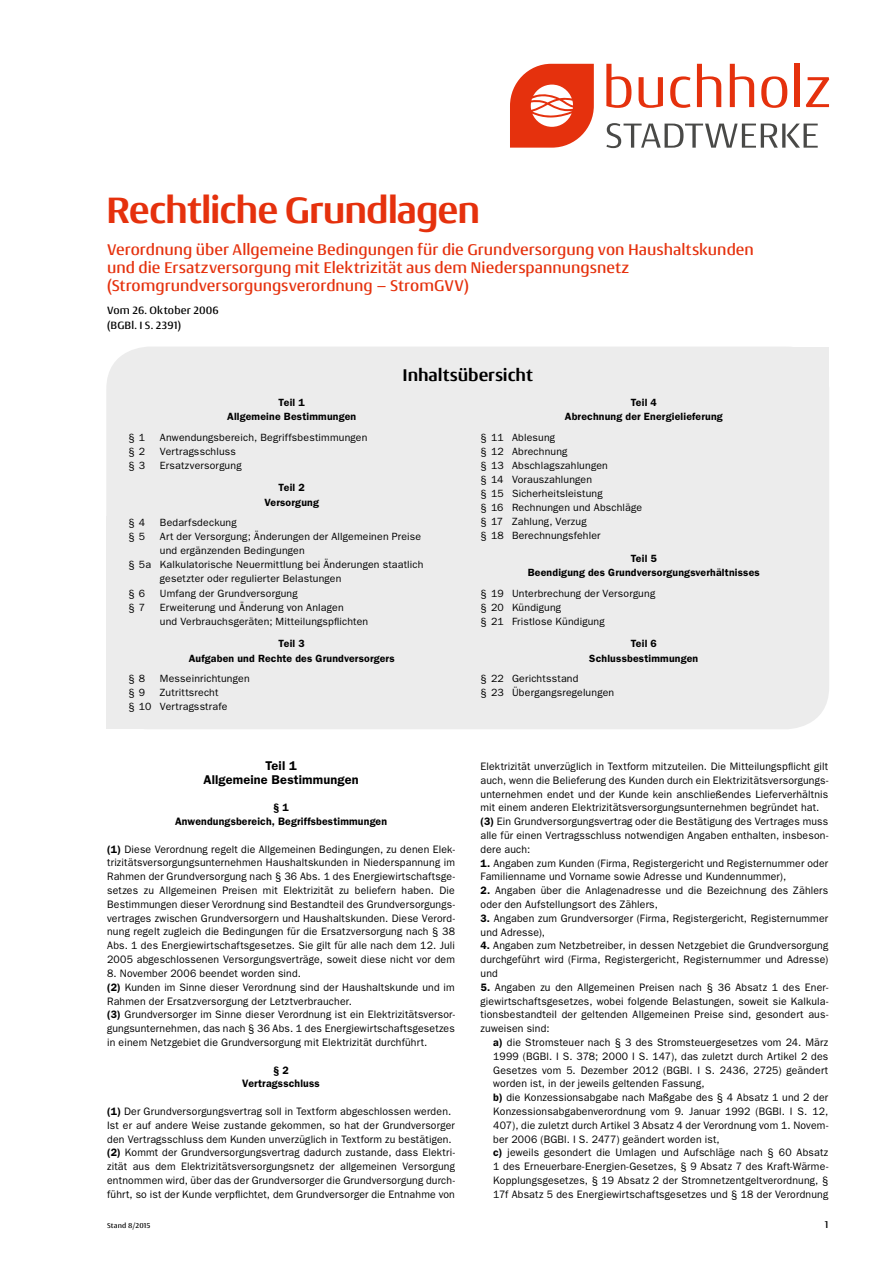
<style>
.page{position:relative;width:893px;height:1263px;background:#fff}
.page>*{position:absolute;margin:0;border:0;box-sizing:border-box;transform-origin:0 0}
.t1{font:700 39px "Conto";letter-spacing:-.03em;color:#e5310d}
.t2{font:700 18px "Conto";letter-spacing:-.005em;color:#000}
.t3{font:500 16.5px/18px "Conto";color:#e5310d}
.t4{font:600 12.75px/13.8px "Franklin Gothic";letter-spacing:.01em;color:#000;text-align:center}
.t5{font:500 11.25px/15px "Conto";letter-spacing:.015em;color:#000}
.t6{font:10.8px/13.8px "Franklin Gothic";letter-spacing:.015em;color:#000}
.t7{font:600 10.8px/13.8px "Franklin Gothic";letter-spacing:.015em;color:#000;text-align:center}
.t8{font:10.5px/14.1px "Franklin Gothic";letter-spacing:.015em;color:#000}
.t9{font:600 10.5px/14.1px "Franklin Gothic";letter-spacing:.015em;color:#000;text-align:center}
.t10{font:500 10.5px "Conto";color:#000}
.t11{font:500 7.5px "Conto";letter-spacing:.025em;color:#000}
.s1{font-weight:600}
</style>
<div class="page">
<div style="left:106px;top:347px;width:723px;height:382px;background:#ececec;border-radius:43px"></div>
<div style="left:106px;top:517px;width:213px;height:212px;background:#ececec"></div>
<div style="left:617px;top:347px;width:212px;height:216px;background:#ececec"></div>
<svg style="left:510px;top:64px;width:84px;height:84px"></svg>
<svg style="left:606px;top:123px;width:212px;height:25px"></svg>
<div style="left:795px;top:64px;width:5px;height:43px;background:#e5310d"></div>
<svg style="left:806px;top:77px;width:23px;height:30px"></svg>
<svg style="left:606px;top:64px;width:25px;height:44px"></svg>
<svg style="left:639px;top:77px;width:24px;height:31px"></svg>
<svg style="left:670px;top:76px;width:20px;height:32px"></svg>
<svg style="left:697px;top:64px;width:24px;height:43px"></svg>
<svg style="left:730px;top:64px;width:24px;height:43px"></svg>
<svg style="left:761px;top:76px;width:26px;height:32px"></svg>
<h1 class="t1" style="left:106px;top:185px;width:375px">Rechtliche Grundlagen</h1>
<h3 class="t3" style="left:107px;top:240px;width:648px">Verordnung über Allgemeine Bedingungen für die Grundversorgung von Haushaltskunden und die Ersatzversorgung mit Elektrizität aus dem Niederspannungsnetz (Stromgrundversorgungsverordnung – StromGVV)</h3>
<p class="t5" style="left:107px;top:303px;width:113px">Vom 26. Oktober 2006 (BGBl. I S. 2391)</p>
<h2 class="t2" style="left:403px;top:364px;width:132px">Inhaltsübersicht</h2>
<p class="t9" style="left:227px;top:395px;width:131px">Teil 1<br>Allgemeine Bestimmungen</p>
<p class="t8" style="left:128px;top:430px;width:18px">§ 1</p>
<p class="t8" style="left:160px;top:430px;width:209px">Anwendungsbereich, Begriffsbestimmungen</p>
<p class="t8" style="left:128px;top:444px;width:18px">§ 2</p>
<p class="t8" style="left:160px;top:444px;width:78px">Vertragsschluss</p>
<p class="t8" style="left:128px;top:458px;width:18px">§ 3</p>
<p class="t8" style="left:160px;top:458px;width:83px">Ersatzversorgung</p>
<p class="t9" style="left:264px;top:480px;width:56px">Teil 2<br>Versorgung</p>
<p class="t8" style="left:128px;top:515px;width:18px">§ 4</p>
<p class="t8" style="left:160px;top:515px;width:78px">Bedarfsdeckung</p>
<p class="t8" style="left:128px;top:529px;width:18px">§ 5</p>
<p class="t8" style="left:160px;top:529px;width:263px">Art der Versorgung; Änderungen der Allgemeinen Preise</p>
<p class="t8" style="left:160px;top:543px;width:146px">und ergänzenden Bedingungen</p>
<p class="t8" style="left:128px;top:557px;width:297px">§ 5a Kalkulatorische Neuermittlung bei Änderungen staatlich</p>
<p class="t8" style="left:160px;top:572px;width:183px">gesetzter oder regulierter Belastungen</p>
<p class="t8" style="left:128px;top:586px;width:18px">§ 6</p>
<p class="t8" style="left:160px;top:586px;width:139px">Umfang der Grundversorgung</p>
<p class="t8" style="left:128px;top:600px;width:18px">§ 7</p>
<p class="t8" style="left:160px;top:600px;width:210px">Erweiterung und Änderung von Anlagen<br>und Verbrauchsgeräten; Mitteilungspflichten</p>
<p class="t9" style="left:189px;top:636px;width:207px">Teil 3<br>Aufgaben und Rechte des Grundversorgers</p>
<p class="t8" style="left:128px;top:671px;width:18px">§ 8</p>
<p class="t8" style="left:160px;top:671px;width:91px">Messeinrichtungen</p>
<p class="t8" style="left:128px;top:685px;width:18px">§ 9</p>
<p class="t8" style="left:128px;top:685px;width:101px;text-indent:32px">Zutrittsrecht<br>§ 10 Vertragsstrafe</p>
<p class="t4" style="left:203px;top:758px;width:157px">Teil 1<br>Allgemeine Bestimmungen</p>
<p class="t7" style="left:175px;top:800px;width:214px">§ 1<br>Anwendungsbereich, Begriffsbestimmungen</p>
<p class="t6" style="left:107px;top:842px;width:349px;text-align:justify"><span class="s1">(1)</span> Diese Verordnung regelt die Allgemeinen Bedingungen, zu denen Elek&shy;trizitätsversorgungsunternehmen Haushaltskunden in Niederspannung im Rahmen der Grundversorgung nach § 36 Abs. 1 des Energiewirtschaftsge&shy;setzes zu Allgemeinen Preisen mit Elektrizität zu beliefern haben. Die Bestimmungen dieser Verordnung sind Bestandteil des Grundversorgungs&shy;vertrages zwischen Grundversorgern und Haushaltskunden. Diese Verord&shy;nung regelt zugleich die Bedingungen für die Ersatzversorgung nach § 38<br>Abs. 1 des Energiewirtschaftsgesetzes. Sie gilt für alle nach dem 12. Juli 2005 abgeschlossenen Versorgungsverträge, soweit diese nicht vor dem</p>
<p class="t6" style="left:107px;top:966px;width:349px">8. November 2006 beendet worden sind.<br><span class="s1">(2)</span> Kunden im Sinne dieser Verordnung sind der Haushaltskunde und im Rahmen der Ersatzversorgung der Letztverbraucher.<br><span class="s1">(3)</span> Grundversorger im Sinne dieser Verordnung ist ein Elektrizitätsversor&shy;gungsunternehmen, das nach § 36 Abs. 1 des Energiewirtschaftsgesetzes in einem Netzgebiet die Grundversorgung mit Elektrizität durchführt.</p>
<p class="t7" style="left:242px;top:1062px;width:79px">§ 2<br>Vertragsschluss</p>
<p class="t6" style="left:107px;top:1104px;width:349px"><span class="s1">(1)</span> Der Grundversorgungsvertrag soll in Textform abgeschlossen werden.<br>Ist er auf andere Weise zustande gekommen, so hat der Grundversorger den Vertragsschluss dem Kunden unverzüglich in Textform zu bestätigen. <span class="s1">(2)</span> Kommt der Grundversorgungsvertrag dadurch zustande, dass Elektri&shy;zität aus dem Elektrizitätsversorgungsnetz der allgemeinen Versorgung entnommen wird, über das der Grundversorger die Grundversorgung durch&shy;führt, so ist der Kunde verpflichtet, dem Grundversorger die Entnahme von</p>
<p class="t9" style="left:565px;top:395px;width:159px">Teil 4<br>Abrechnung der Energielieferung</p>
<p class="t8" style="left:480px;top:430px;width:163px">§ 11 Ablesung<br>§ 12 Abrechnung<br>§ 13 Abschlagszahlungen<br>§ 14 Vorauszahlungen<br>§ 15 Sicherheitsleistung<br>§ 16 Rechnungen und Abschläge § 17 Zahlung, Verzug<br>§ 18 Berechnungsfehler</p>
<p class="t9" style="left:528px;top:551px;width:234px">Teil 5<br>Beendigung des Grundversorgungsverhältnisses</p>
<p class="t8" style="left:480px;top:586px;width:176px">§ 19 Unterbrechung der Versorgung § 20 Kündigung<br>§ 21 Fristlose Kündigung</p>
<p class="t9" style="left:589px;top:636px;width:110px">Teil 6<br>Schlussbestimmungen</p>
<p class="t8" style="left:480px;top:671px;width:135px">§ 22 Gerichtsstand<br>§ 23 Übergangsregelungen</p>
<p class="t6" style="left:480px;top:759px;width:349px">Elektrizität unverzüglich in Textform mitzuteilen. Die Mitteilungspflicht gilt auch, wenn die Belieferung des Kunden durch ein Elektrizitätsversorgungs&shy;unternehmen endet und der Kunde kein anschließendes Lieferverhältnis mit einem anderen Elektrizitätsversorgungsunternehmen begründet hat. <span class="s1">(3)</span> Ein Grundversorgungsvertrag oder die Bestätigung des Vertrages muss alle für einen Vertragsschluss notwendigen Angaben enthalten, insbeson&shy;dere auch:</p>
<p class="t6" style="left:480px;top:856px;width:349px"><span class="s1">1.</span> Angaben zum Kunden (Firma, Registergericht und Registernummer oder<br>Familienname und Vorname sowie Adresse und Kundennummer),</p>
<p class="t6" style="left:480px;top:883px;width:349px"><span class="s1">2.</span> Angaben über die Anlagenadresse und die Bezeichnung des Zählers oder den Aufstellungsort des Zählers,</p>
<p class="t6" style="left:480px;top:911px;width:349px"><span class="s1">3.</span> Angaben zum Grundversorger (Firma, Registergericht, Registernummer und Adresse),</p>
<p class="t6" style="left:480px;top:938px;width:349px;text-align:justify"><span class="s1">4.</span> Angaben zum Netzbetreiber, in dessen Netzgebiet die Grundversorgung durchgeführt wird (Firma, Registergericht, Registernummer und Adresse) und</p>
<p class="t6" style="left:480px;top:980px;width:349px;text-align:justify"><span class="s1">5.</span> Angaben zu den Allgemeinen Preisen nach § 36 Absatz 1 des Ener&shy;giewirtschaftsgesetzes, wobei folgende Belastungen, soweit sie Kalkula&shy;tionsbestandteil der geltenden Allgemeinen Preise sind, gesondert aus&shy;zuweisen sind:</p>
<p class="t6" style="left:493px;top:1035px;width:337px"><span class="s1">a)</span> die Stromsteuer nach § 3 des Stromsteuergesetzes vom 24. März 1999 (BGBl. I S. 378; 2000 I S. 147), das zuletzt durch Artikel 2 des Gesetzes vom 5. Dezember 2012 (BGBl. I S. 2436, 2725) geändert worden ist, in der jeweils geltenden Fassung,<br><span class="s1">b)</span> die Konzessionsabgabe nach Maßgabe des § 4 Absatz 1 und 2 der Konzessionsabgabenverordnung vom 9. Januar 1992 (BGBl. I S. 12, 407), die zuletzt durch Artikel 3 Absatz 4 der Verordnung vom 1. Novem&shy;ber 2006 (BGBl. I S. 2477) geändert worden ist,<br><span class="s1">c)</span> jeweils gesondert die Umlagen und Aufschläge nach § 60 Absatz 1 des Erneuerbare-Energien-Gesetzes, § 9 Absatz 7 des Kraft-Wärme-Kopplungsgesetzes, § 19 Absatz 2 der Stromnetzentgeltverordnung, § 17f Absatz 5 des Energiewirtschaftsgesetzes und § 18 der Verordnung</p>
<p class="t11" style="left:107px;top:1221px;width:45px">Stand 8/2015</p>
<p class="t10" style="left:825px;top:1218px;width:5px">1</p>
</div>
